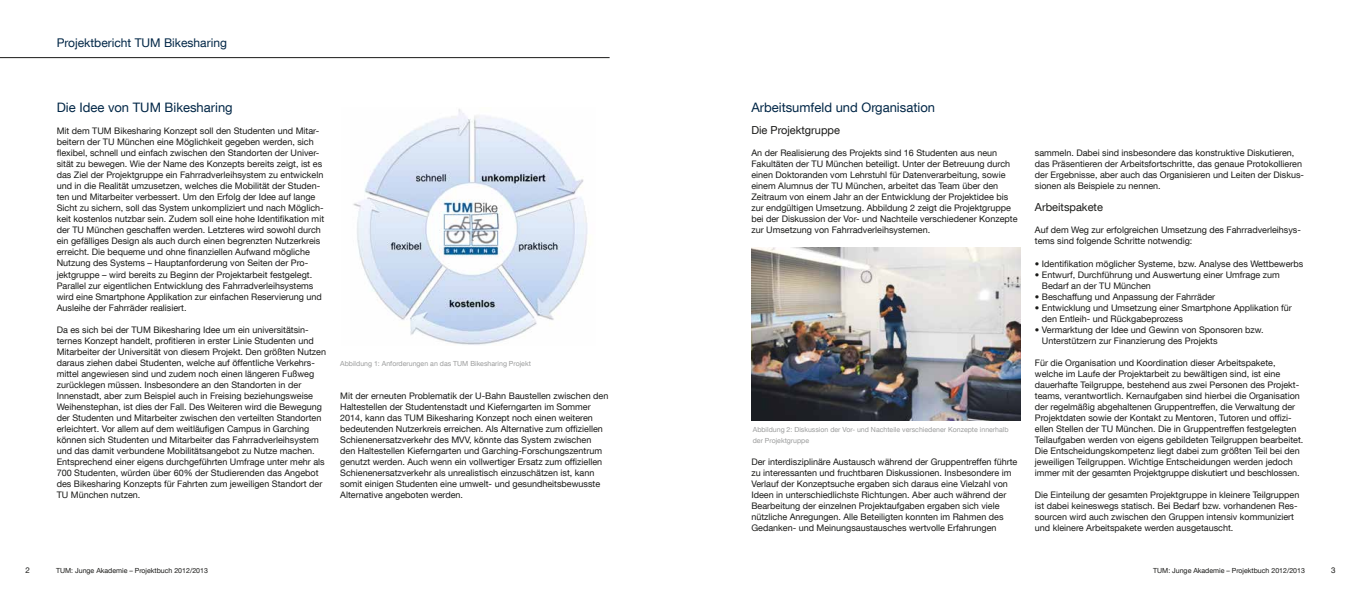
<style>
.page{position:relative;width:1361px;height:596px;background:#fff}
.page>*{position:absolute;margin:0;border:0;box-sizing:border-box;transform-origin:0 0}
.t1{font:13px "TUM Neue Helvetica";color:#002646}
.t2{font:12px "TUM Neue Helvetica";color:#002646}
.t3{font:11px "TUM Neue Helvetica";color:#1a1a18}
.t4{font:9px/11px "TUM Neue Helvetica";color:#1a1a18}
.t5{font:8px "TUM Neue Helvetica";color:#1a1a18}
.t6{font:7px/11px "TUM Neue Helvetica";color:#9c9d9d}
.t7{font:7px "TUM Neue Helvetica";color:#1a1a18}
</style>
<div class="page">
<hr style="left:0;top:57px;width:609px;height:1px;background:#1a1a18">
<img style="left:353px;top:109px;width:235px;height:236px">
<img style="left:751px;top:248px;width:269px;height:172px">
<h2 class="t2" style="left:57px;top:36px;width:172px">Projektbericht TUM Bikesharing</h2>
<h1 class="t1" style="left:57px;top:100px;width:178px">Die Idee von TUM Bikesharing</h1>
<p class="t4" style="left:57px;top:125px;width:269px">Mit dem TUM Bikesharing Konzept soll den Studenten und Mitar&shy;beitern der TU München eine Möglichkeit gegeben werden, sich flexibel, schnell und einfach zwischen den Standorten der Univer&shy;sität zu bewegen. Wie der Name des Konzepts bereits zeigt, ist es das Ziel der Projektgruppe ein Fahrradverleihsystem zu entwickeln und in die Realität umzusetzen, welches die Mobilität der Studen&shy;ten und Mitarbeiter verbessert. Um den Erfolg der Idee auf lange Sicht zu sichern, soll das System unkompliziert und nach Möglich&shy;keit kostenlos nutzbar sein. Zudem soll eine hohe Identifikation mit der TU München geschaffen werden. Letzteres wird sowohl durch ein gefälliges Design als auch durch einen begrenzten Nutzerkreis erreicht. Die bequeme und ohne finanziellen Aufwand mögliche Nutzung des Systems – Hauptanforderung von Seiten der Pro&shy;jektgruppe – wird bereits zu Beginn der Projektarbeit festgelegt.<br>Parallel zur eigentlichen Entwicklung des Fahrradverleihsystems wird eine Smartphone Applikation zur einfachen Reservierung und Ausleihe der Fahrräder realisiert.</p>
<p class="t4" style="left:57px;top:323px;width:271px">Da es sich bei der TUM Bikesharing Idee um ein universitätsin&shy;ternes Konzept handelt, profitieren in erster Linie Studenten und Mitarbeiter der Universität von diesem Projekt. Den größten Nutzen daraus ziehen dabei Studenten, welche auf öffentliche Verkehrs&shy;mittel angewiesen sind und zudem noch einen längeren Fußweg zurücklegen müssen. Insbesondere an den Standorten in der Innenstadt, aber zum Beispiel auch in Freising beziehungsweise Weihenstephan, ist dies der Fall. Des Weiteren wird die Bewegung der Studenten und Mitarbeiter zwischen den verteilten Standorten erleichtert. Vor allem auf dem weitläufigen Campus in Garching können sich Studenten und Mitarbeiter das Fahrradverleihsystem und das damit verbundene Mobilitätsangebot zu Nutze machen.<br>Entsprechend einer eigens durchgeführten Umfrage unter mehr als 700 Studenten, würden über 60% der Studierenden das Angebot des Bikesharing Konzepts für Fahrten zum jeweiligen Standort der TU München nutzen.</p>
<p class="t6" style="left:340px;top:357px;width:192px">Abbildung 1: Anforderungen an das TUM Bikesharing Projekt</p>
<p class="t4" style="left:340px;top:389px;width:270px">Mit der erneuten Problematik der U-Bahn Baustellen zwischen den Haltestellen der Studentenstadt und Kieferngarten im Sommer 2014, kann das TUM Bikesharing Konzept noch einen weiteren bedeutenden Nutzerkreis erreichen. Als Alternative zum offiziellen Schienenersatzverkehr des MVV, könnte das System zwischen den Haltestellen Kieferngarten und Garching-Forschungszentrum genutzt werden. Auch wenn ein vollwertiger Ersatz zum offiziellen Schienenersatzverkehr als unrealistisch einzuschätzen ist, kann somit einigen Studenten eine umwelt- und gesundheitsbewusste Alternative angeboten werden.</p>
<h1 class="t1" style="left:751px;top:100px;width:185px">Arbeitsumfeld und Organisation</h1>
<p class="t3" style="left:751px;top:123px;width:90px">Die Projektgruppe</p>
<p class="t4" style="left:751px;top:147px;width:268px">An der Realisierung des Projekts sind 16 Studenten aus neun Fakultäten der TU München beteiligt. Unter der Betreuung durch einen Doktoranden vom Lehrstuhl für Datenverarbeitung, sowie einem Alumnus der TU München, arbeitet das Team über den Zeitraum von einem Jahr an der Entwicklung der Projektidee bis zur endgültigen Umsetzung. Abbildung 2 zeigt die Projektgruppe bei der Diskussion der Vor- und Nachteile verschiedener Konzepte zur Umsetzung von Fahrradverleihsystemen.</p>
<p class="t6" style="left:753px;top:423px;width:257px">Abbildung 2: Diskussion der Vor- und Nachteile verschiedener Konzepte innerhalb der Projektgruppe</p>
<p class="t4" style="left:751px;top:455px;width:268px">Der interdisziplinäre Austausch während der Gruppentreffen führte zu interessanten und fruchtbaren Diskussionen. Insbesondere im Verlauf der Konzeptsuche ergaben sich daraus eine Vielzahl von Ideen in unterschiedlichste Richtungen. Aber auch während der Bearbeitung der einzelnen Projektaufgaben ergaben sich viele nützliche Anregungen. Alle Beteiligten konnten im Rahmen des Gedanken- und Meinungsaustausches wertvolle Erfahrungen</p>
<p class="t4" style="left:1035px;top:147px;width:271px">sammeln. Dabei sind insbesondere das konstruktive Diskutieren, das Präsentieren der Arbeitsfortschritte, das genaue Protokollieren der Ergebnisse, aber auch das Organisieren und Leiten der Diskus&shy;sionen als Beispiele zu nennen.</p>
<p class="t3" style="left:1035px;top:200px;width:70px">Arbeitspakete</p>
<p class="t4" style="left:1035px;top:224px;width:268px">Auf dem Weg zur erfolgreichen Umsetzung des Fahrradverleihsys&shy;tems sind folgende Schritte notwendig:</p>
<p class="t4" style="left:1035px;top:257px;width:270px">• Identifikation möglicher Systeme, bzw. Analyse des Wettbewerbs</p>
<p class="t4" style="left:1042px;top:268px;width:239px;text-indent:-7px">• Entwurf, Durchführung und Auswertung einer Umfrage zum<br>Bedarf an der TU München</p>
<p class="t4" style="left:1035px;top:290px;width:182px">• Beschaffung und Anpassung der Fahrräder</p>
<p class="t4" style="left:1042px;top:301px;width:251px;text-indent:-7px">• Entwicklung und Umsetzung einer Smartphone Applikation für den Entleih- und Rückgabeprozess</p>
<p class="t4" style="left:1042px;top:323px;width:223px;text-indent:-7px">• Vermarktung der Idee und Gewinn von Sponsoren bzw.<br>Unterstützern zur Finanzierung des Projekts</p>
<p class="t4" style="left:1035px;top:356px;width:270px">Für die Organisation und Koordination dieser Arbeitspakete, welche im Laufe der Projektarbeit zu bewältigen sind, ist eine dauerhafte Teilgruppe, bestehend aus zwei Personen des Projekt&shy;teams, verantwortlich. Kernaufgaben sind hierbei die Organisation der regelmäßig abgehaltenen Gruppentreffen, die Verwaltung der Projektdaten sowie der Kontakt zu Mentoren, Tutoren und offizi&shy;ellen Stellen der TU München. Die in Gruppentreffen festgelegten Teilaufgaben werden von eigens gebildeten Teilgruppen bearbeitet.<br>Die Entscheidungskompetenz liegt dabei zum größten Teil bei den jeweiligen Teilgruppen. Wichtige Entscheidungen werden jedoch immer mit der gesamten Projektgruppe diskutiert und beschlossen.</p>
<p class="t4" style="left:1035px;top:488px;width:266px">Die Einteilung der gesamten Projektgruppe in kleinere Teilgruppen ist dabei keineswegs statisch. Bei Bedarf bzw. vorhandenen Res&shy;sourcen wird auch zwischen den Gruppen intensiv kommuniziert und kleinere Arbeitspakete werden ausgetauscht.</p>
<p class="t5" style="left:26px;top:565px;width:6px">2</p>
<p class="t7" style="left:56px;top:566px;width:153px">TUM: Junge Akademie – Projektbuch 2012/2013</p>
<p class="t7" style="left:1153px;top:566px;width:153px">TUM: Junge Akademie – Projektbuch 2012/2013</p>
<p class="t5" style="left:1331px;top:565px;width:6px">3</p>
</div>
